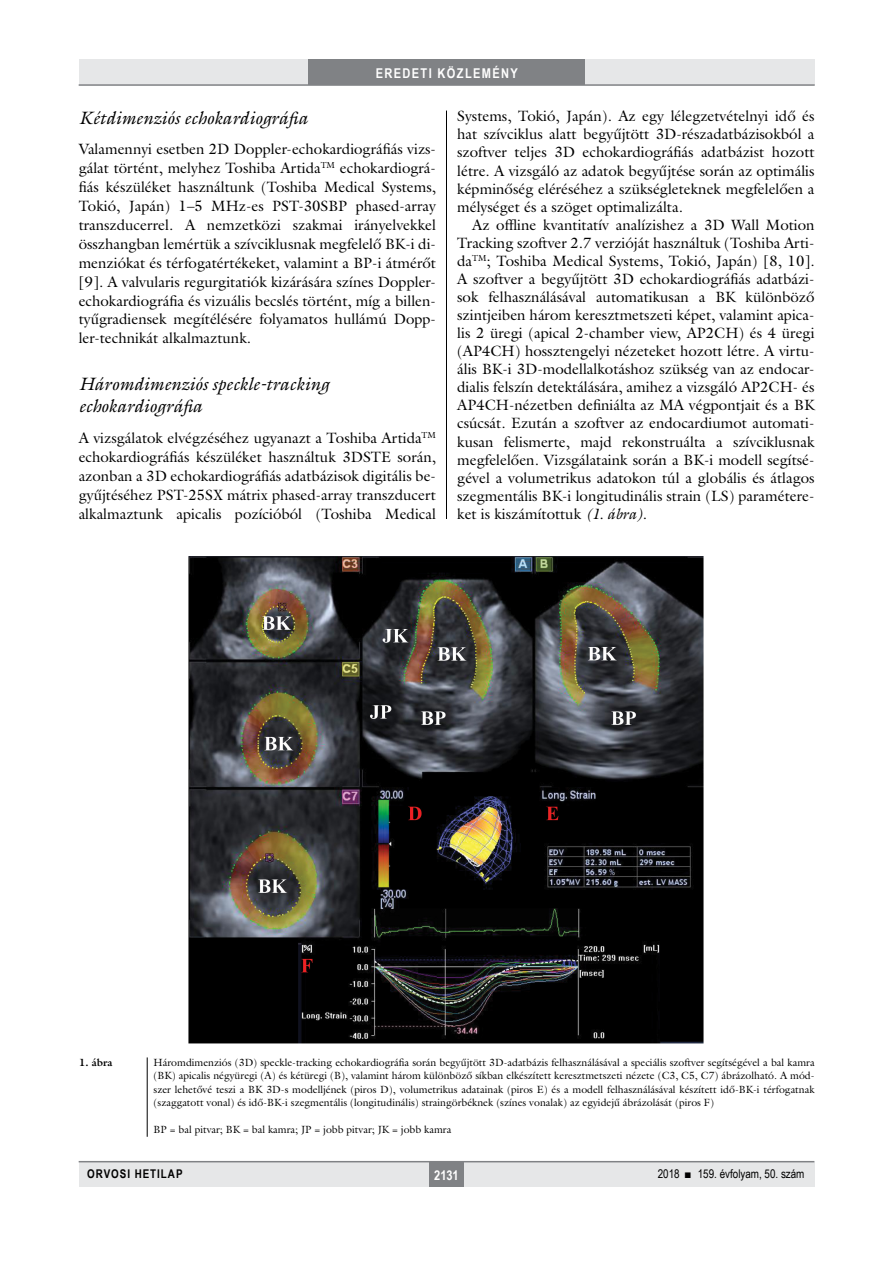
<style>
.page{position:relative;width:893px;height:1263px;background:#fff}
.page>*{position:absolute;margin:0;border:0;box-sizing:border-box;transform-origin:0 0}
.alcimkurziv{font:italic 18px/22.5px "Galliard Reg";color:#000}
.Body_tompa{font:15px/18.9px "Galliard Reg";color:#000;text-align:justify}
.Body_Text{font:15px/18px "Galliard Reg";color:#000;text-align:justify}
.t1{font:700 13.5px "Arial Narrow";letter-spacing:.1em;color:#fff}
.t2{font:12px "Arial Narrow";color:#000}
.t3{font:700 12px "Arial Narrow";letter-spacing:.08em;color:#000}
.kepalairas2{font:10.5px/13.5px "Galliard Reg";color:#000;text-align:justify}
.kepalairas1{font:700 10.5px "Galliard Reg";color:#000}
.s1{font-style:italic}
</style>
<div class="page">
<div style="left:79px;top:1161px;width:735px;height:25px;background:#e6e7e8"></div>
<div style="left:429px;top:1161px;width:34px;height:25px;background:#808285"></div>
<hr style="left:79px;top:1161px;width:735px;height:1px;background:#808285">
<div style="left:79px;top:60px;width:735px;height:25px;background:#e6e7e8"></div>
<div style="left:308px;top:60px;width:277px;height:25px;background:#808285"></div>
<hr style="left:79px;top:84px;width:736px;height:2px;background:#808285">
<hr style="left:446px;top:111px;width:1px;height:1026px;background:#000">
<div style="left:78px;top:519px;width:736px;height:538px;background:#fff"></div>
<img style="left:188px;top:556px;width:516px;height:488px">
<div style="left:79px;top:1057px;width:736px;height:80px;background:#fff"></div>
<hr style="left:147px;top:1057px;width:1px;height:80px;background:#000">
<p class="t1" style="left:376px;top:63px;width:144px">EREDETI KÖZLEMÉNY</p>
<p class="alcimkurziv" style="left:79px;top:106px;width:231px">Kétdimenziós echokardiográfia</p>
<p class="Body_tompa" style="left:79px;top:140px;width:359px">Valamennyi esetben 2D Doppler-echokardiográfiás vizs&shy;gálat történt, melyhez Toshiba Artida<sup>TM</sup> echokardiográ&shy;fiás készüléket használtunk (Toshiba Medical Systems, Tokió, Japán) 1–5 MHz-es PST-30SBP phased-array transzducerrel. A nemzetközi szakmai irányelvekkel összhangban lemértük a szívciklusnak megfelelő BK-i di&shy;menziókat és térfogatértékeket, valamint a BP-i átmérőt [9]. A valvularis regurgitatiók kizárására színes Doppler&shy;echokardiográfia és vizuális becslés történt, míg a billen&shy;tyűgradiensek megítélésére folyamatos hullámú Dopp&shy;ler-technikát alkalmaztunk.</p>
<p class="alcimkurziv" style="left:79px;top:372px;width:252px">Háromdimenziós speckle-tracking echokardiográfia</p>
<p class="Body_tompa" style="left:79px;top:428px;width:359px">A vizsgálatok elvégzéséhez ugyanazt a Toshiba Artida<sup>TM </sup>echokardiográfiás készüléket használtuk 3DSTE során, azonban a 3D echokardiográfiás adatbázisok digitális be&shy;gyűjtéséhez PST-25SX mátrix phased-array transzducert alkalmaztunk apicalis pozícióból (Toshiba Medical</p>
<p class="Body_tompa" style="left:457px;top:107px;width:359px;line-height:18px">Systems, Tokió, Japán). Az egy lélegzetvételnyi idő és hat szívciklus alatt begyűjtött 3D-részadatbázisokból a szoftver teljes 3D echokardiográfiás adatbázist hozott létre. A vizsgáló az adatok begyűjtése során az optimális képminőség eléréséhez a szükségleteknek megfelelően a mélységet és a szöget optimalizálta.</p>
<p class="Body_Text" style="left:457px;top:215px;width:359px;text-indent:15px">Az offline kvantitatív analízishez a 3D Wall Motion Tracking szoftver 2.7 verzióját használtuk (Toshiba Arti&shy;da<sup>TM</sup>; Toshiba Medical Systems, Tokió, Japán) [8, 10].<br>A szoftver a begyűjtött 3D echokardiográfiás adatbázi&shy;sok felhasználásával automatikusan a BK különböző szintjeiben három keresztmetszeti képet, valamint apica&shy;lis 2 üregi (apical 2-chamber view, AP2CH) és 4 üregi (AP4CH) hossztengelyi nézeteket hozott létre. A virtu&shy;ális BK-i 3D-modellalkotáshoz szükség van az endocar&shy;dialis felszín detektálására, amihez a vizsgáló AP2CH- és AP4CH-nézetben definiálta az MA végpontjait és a BK csúcsát. Ezután a szoftver az endocardiumot automati&shy;kusan felismerte, majd rekonstruálta a szívciklusnak megfelelően. Vizsgálataink során a BK-i modell segítsé&shy;gével a volumetrikus adatokon túl a globális és átlagos szegmentális BK-i longitudinális strain (LS) paramétere&shy;ket is kiszámítottuk <span class="s1">(1. ábra)</span>.</p>
<p class="kepalairas1" style="left:79px;top:1055px;width:35px">1. ábra</p>
<p class="kepalairas2" style="left:154px;top:1055px;width:662px">Háromdimenziós (3D) speckle-tracking echokardiográfia során begyűjtött 3D-adatbázis felhasználásával a speciális szoftver segítségével a bal kamra (BK) apicalis négyüregi (A) és kétüregi (B), valamint három különböző síkban elkészített keresztmetszeti nézete (C3, C5, C7) ábrázolható. A mód&shy;szer lehetővé teszi a BK 3D-s modelljének (piros D), volumetrikus adatainak (piros E) és a modell felhasználásával készített idő-BK-i térfogatnak (szaggatott vonal) és idő-BK-i szegmentális (longitudinális) straingörbéknek (színes vonalak) az egyidejű ábrázolását (piros F)</p>
<p class="kepalairas2" style="left:154px;top:1123px;width:299px">BP = bal pitvar; BK = bal kamra; JP = jobb pitvar; JK = jobb kamra</p>
<p class="t3" style="left:87px;top:1165px;width:97px">ORVOSI HETILAP</p>
<p class="t1" style="left:434px;top:1165px;width:26px">2131</p>
<p class="t2" style="left:658px;top:1165px;width:148px">2018 ■ 159. évfolyam, 50. szám</p>
</div>
